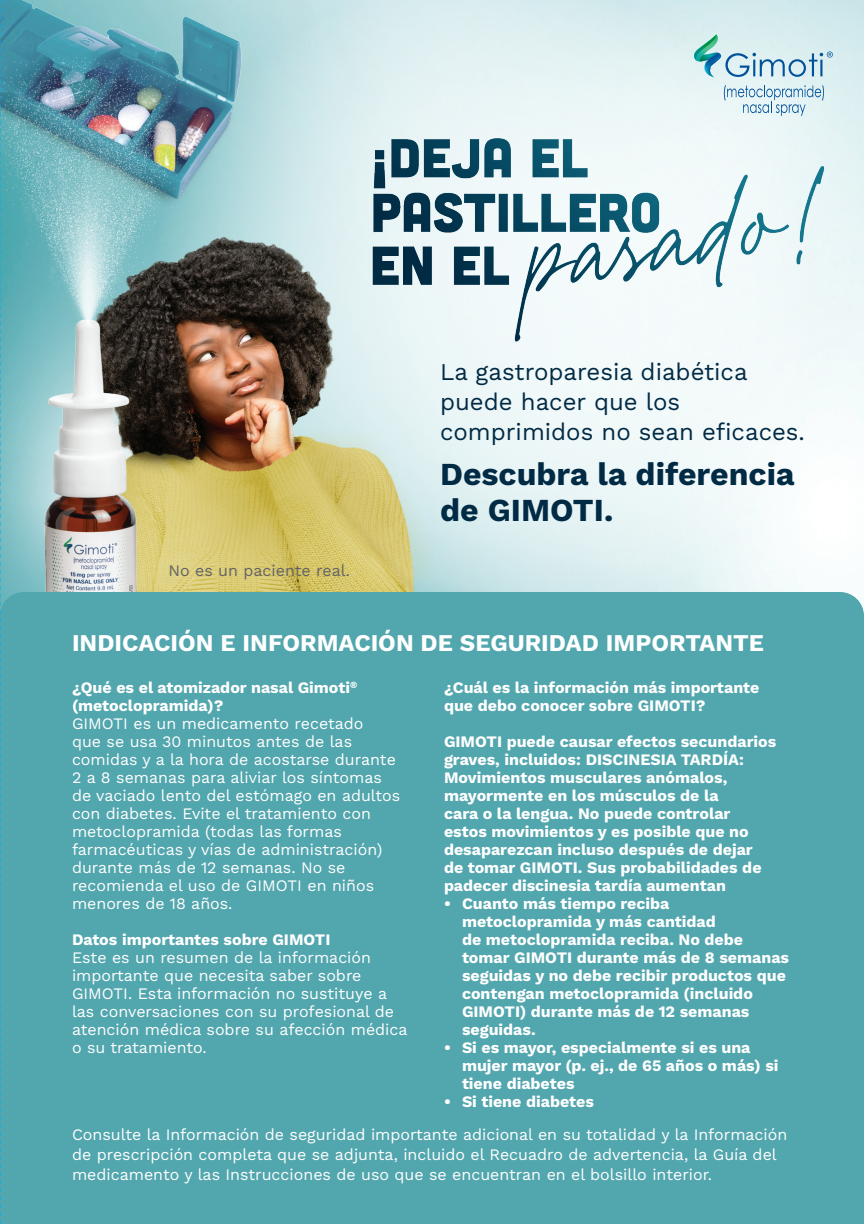
<style>
.page{position:relative;width:864px;height:1224px;background:#fff}
.page>*{position:absolute;margin:0;border:0;box-sizing:border-box;transform-origin:0 0}
.t1{font:32px/36px "Work Sans";color:#012a44}
.t2{font:24px/30px "Work Sans";color:#012a44}
.t3{font:24px "Work Sans";color:#fff}
.P2{font:16px/18px "Work Sans";color:#fff}
.P1{font:16px "Work Sans";color:#636366}
</style>
<div class="page">
<svg style="left:205px;top:0;width:621px;height:422px"></svg>
<svg style="left:443px;top:422px;width:421px;height:170px;fill:#edf7f8"></svg>
<img style="left:205px;top:235px;width:238px;height:357px">
<img style="left:205px;top:0;width:36px;height:206px">
<img style="left:1px;top:268px;width:239px;height:324px">
<div style="left:1px;top:592px;width:863px;height:632px;background:#52a6ae"></div>
<img style="left:1px;top:0;width:204px;height:338px">
<svg style="left:724px;top:85px;width:100px;height:31px"></svg>
<svg style="left:694px;top:34px;width:139px;height:43px"></svg>
<div style="left:824px;top:615px;width:40px;height:609px;background:#52a6ae"></div>
<div style="left:0;top:615px;width:36px;height:609px;background:#52a6ae"></div>
<img style="left:370px;top:137px;width:458px;height:208px">
<svg style="left:0;top:0;width:1px;height:1224px"></svg>
<p class="P1" style="left:168px;top:559px;width:183px">No es un paciente real.</p>
<p class="t2" style="left:440px;top:356px;width:366px">La gastroparesia diabética puede hacer que los comprimidos no sean eficaces.</p>
<p class="t1" style="left:440px;top:454px;width:356px">Descubra la diferencia de GIMOTI.</p>
<p class="t3" style="left:72px;top:625px;width:693px">INDICACIÓN E INFORMACIÓN DE SEGURIDAD IMPORTANTE</p>
<p class="P2" style="left:72px;top:678px;width:287px">¿Qué es el atomizador nasal Gimoti<sup>® </sup>(metoclopramida)?</p>
<p class="P2" style="left:72px;top:714px;width:330px">GIMOTI es un medicamento recetado<br>que se usa 30 minutos antes de las comidas y a la hora de acostarse durante 2 a 8 semanas para aliviar los síntomas de vaciado lento del estómago en adultos con diabetes. Evite el tratamiento con metoclopramida (todas las formas farmacéuticas y vías de administración) durante más de 12 semanas. No se recomienda el uso de GIMOTI en niños menores de 18 años.</p>
<p class="P2" style="left:72px;top:930px;width:260px">Datos importantes sobre GIMOTI</p>
<p class="P2" style="left:72px;top:948px;width:337px">Este es un resumen de la información importante que necesita saber sobre GIMOTI. Esta información no sustituye a las conversaciones con su profesional de atención médica sobre su afección médica o su tratamiento.</p>
<p class="P2" style="left:444px;top:678px;width:317px">¿Cuál es la información más importante que debo conocer sobre GIMOTI?</p>
<p class="P2" style="left:444px;top:732px;width:334px">GIMOTI puede causar efectos secundarios graves, incluidos: DISCINESIA TARDÍA:<br>Movimientos musculares anómalos, mayormente en los músculos de la<br>cara o la lengua. No puede controlar estos movimientos y es posible que no desaparezcan incluso después de dejar<br>de tomar GIMOTI. Sus probabilidades de padecer discinesia tardía aumentan</p>
<p class="P2" style="left:462px;top:894px;width:329px;text-indent:-18px">• Cuanto más tiempo reciba metoclopramida y más cantidad<br>de metoclopramida reciba. No debe tomar GIMOTI durante más de 8 semanas seguidas y no debe recibir productos que contengan metoclopramida (incluido<br>GIMOTI) durante más de 12 semanas seguidas.</p>
<p class="P2" style="left:462px;top:1038px;width:318px;text-indent:-18px">• Si es mayor, especialmente si es una mujer mayor (p. ej., de 65 años o más) si tiene diabetes</p>
<p class="P2" style="left:444px;top:1092px;width:151px">• Si tiene diabetes</p>
<p class="P2" style="left:72px;top:1124px;width:717px;line-height:20px">Consulte la Información de seguridad importante adicional en su totalidad y la Información de prescripción completa que se adjunta, incluido el Recuadro de advertencia, la Guía del medicamento y las Instrucciones de uso que se encuentran en el bolsillo interior.</p>
</div>
